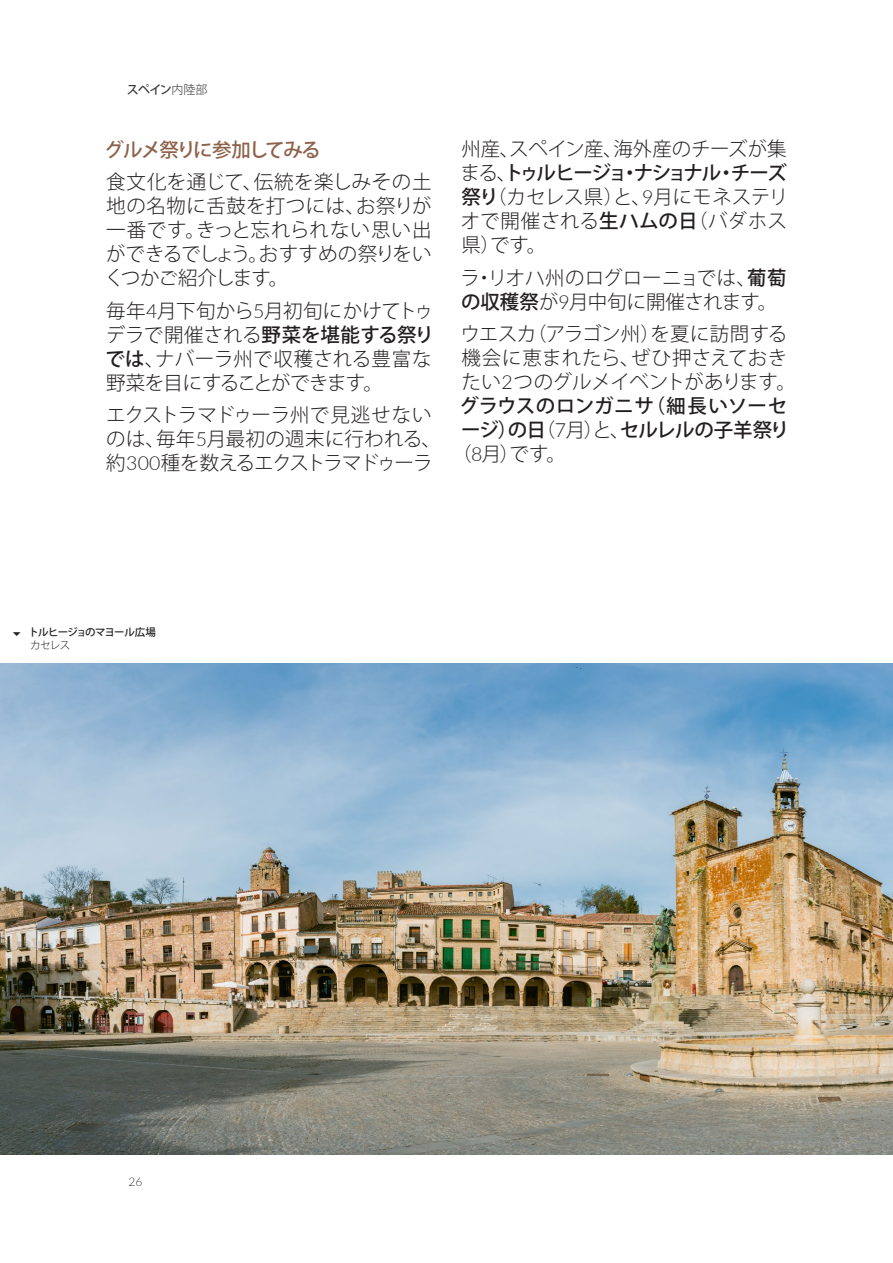
<style>
.page{position:relative;width:893px;height:1263px;background:#fff}
.page>*{position:absolute;margin:0;border:0;box-sizing:border-box;transform-origin:0 0}
.Body{font:300 19.5px/24px "Koz Go Pro";letter-spacing:-.005em;color:#231f20}
.Body-2{font:500 19.5px "Koz Go Pro";letter-spacing:-.03em;color:#231f20}
.Body-3{font:300 19.5px "Koz Go Pro";letter-spacing:-.025em;color:#231f20}
.Body-4{font:300 19.5px "Koz Go Pro";letter-spacing:.02em;color:#231f20}
.Body-5{font:500 19.5px "Koz Go Pro";letter-spacing:.02em;color:#231f20}
.t1{font:500 19.5px "Koz Go Pro";letter-spacing:-.07em;color:#8d614a}
.t2{font:500 12px "Koz Go Pro";color:#353534}
.t3{font:300 12px "Lato";color:#353534}
.t4{font:500 10.5px "Koz Go Pro";letter-spacing:-.075em;color:#231f20}
.SUBPIE_ARRIBA{font:300 10.5px "Koz Go Pro";color:#231f20}
.s1{font-weight:300}
.s2{font-family:"Lato"}
.s3{font-weight:500}
.s4{font-family:"Lato";font-weight:300}
</style>
<div class="page">
<img style="left:0;top:663px;width:893px;height:492px">
<p class="t2" style="left:127px;top:82px;width:82px">スペイン<span class="s1">内陸部</span></p>
<h3 class="t1" style="left:105px;top:137px;width:218px">グルメ祭りに参加してみる</h3>
<p class="Body" style="left:105px;top:170px;width:328px;text-align:justify">食文化を通じて、伝統を楽しみその土地の名物に舌鼓を打つには、お祭りが一番です。きっと忘れられない思い出ができるでしょう。おすすめの祭りをいくつかご紹介します。</p>
<p class="Body" style="left:105px;top:299px;width:330px">毎年<span class="s2">4</span>月下旬から<span class="s2">5</span>月初旬にかけてトゥデラで開催される<span class="s3">野菜を堪能する祭りでは</span>、ナバーラ州で収穫される豊富な野菜を目にすることができます。</p>
<p class="Body" style="left:106px;top:403px;width:336px">エクストラマドゥーラ州で見逃せないのは、毎年<span class="s2">5</span>月最初の週末に行われる、約<span class="s2">300</span>種を数えるエクストラマドゥーラ</p>
<p class="Body" style="left:461px;top:137px;width:329px;text-align:justify">州産、スペイン産、海外産のチーズが集まる、<span class="s3">トゥルヒージョ・ナショナル・チーズ祭り</span>（カセレス県）と、<span class="s2">9</span>月にモネステリオで開催される<span class="s3">生ハムの日</span>（バダホス県）です。</p>
<p class="Body" style="left:460px;top:266px;width:328px">ラ・リオハ州のログローニョでは、<span class="s3">葡萄の収穫祭</span>が<span class="s2">9</span>月中旬に開催されます。</p>
<p class="Body-3" style="left:460px;top:321px;width:329px">ウエスカ（アラゴン州）を夏に訪問する</p>
<p class="Body-4" style="left:461px;top:345px;width:328px">機会に恵まれたら、ぜひ押さえておき</p>
<p class="Body" style="left:461px;top:370px;width:336px">たい<span class="s2">2</span>つのグルメイベントがあります。</p>
<p class="Body-5" style="left:460px;top:394px;width:329px">グラウスのロンガニサ（細長いソーセ</p>
<p class="Body-2" style="left:461px;top:418px;width:330px">ージ）の日<span class="s1">（</span><span class="s4">7</span><span class="s1">月）と、</span>セルレルの子羊祭り</p>
<p class="Body" style="left:452px;top:442px;width:115px">（<span class="s2">8</span>月）です。</p>
<p class="t4" style="left:29px;top:626px;width:129px">トルヒージョのマヨール広場</p>
<p class="SUBPIE_ARRIBA" style="left:30px;top:638px;width:42px">カセレス</p>
<p class="t3" style="left:128px;top:1173px;width:15px">26</p>
</div>
